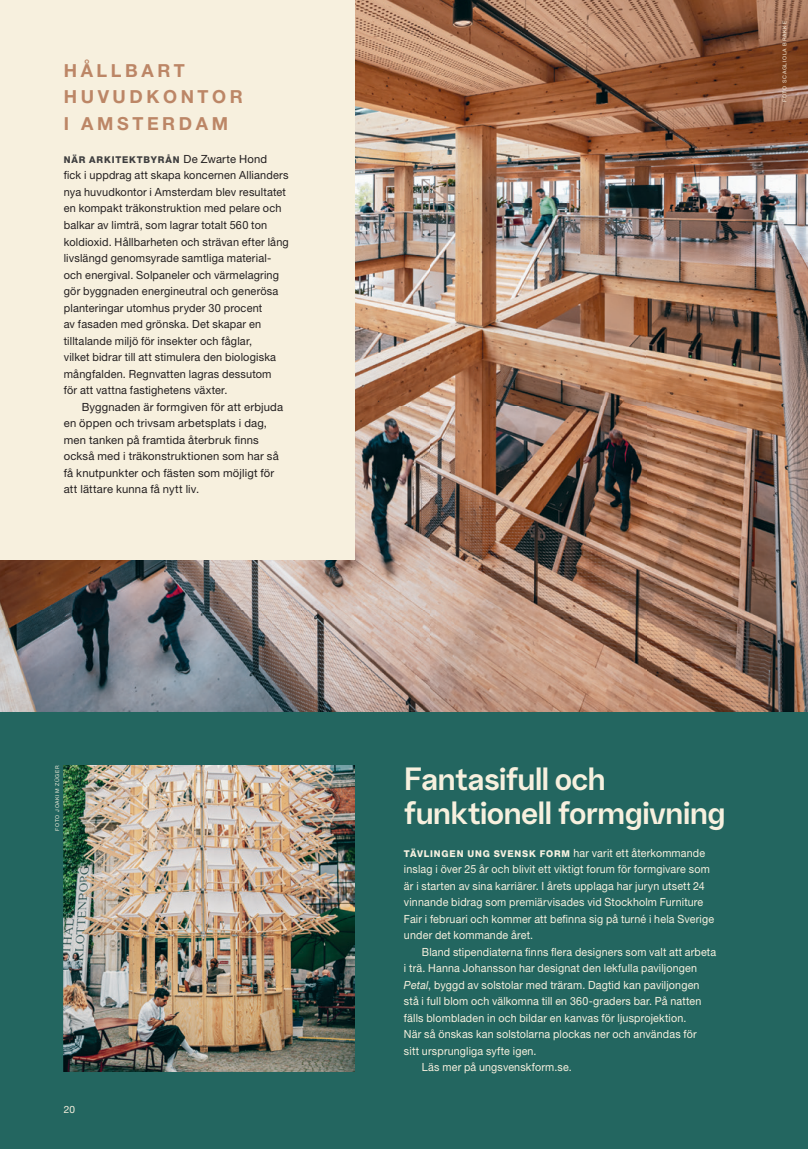
<style>
.page{position:relative;width:808px;height:1149px;background:#fff}
.page>*{position:absolute;margin:0;border:0;box-sizing:border-box;transform-origin:0 0}
.t1{font:700 32.25px/33.8px "SCA Sans";letter-spacing:-.01em;color:#f7f0de}
.t2{font:700 18px/26.7px "Helvetica Neue LT Std";letter-spacing:.2em;color:#bc8666}
.t3{font:11.25px/16.5px "Helvetica Neue LT Std";letter-spacing:.015em;color:#231f20}
.t4{font:11.25px/16.5px "Helvetica Neue LT Std";letter-spacing:.015em;color:#f7f0de;scale:.95 1}
.t5{font:10.05px "Helvetica Neue LT Std";color:#f7f0de}
.t6{font:800 9.3px "Helvetica Neue LT Std";letter-spacing:.095em;color:#3e3e3f}
.t7{font:5.25px "Helvetica Neue LT Std";letter-spacing:.13em;color:#f7f0de}
.s1{font-weight:400;font-size:11.25px;color:#231f20}
.s2{font-weight:800;font-size:9.3px;color:#f8f2e1}
.s3{font-style:italic}
</style>
<div class="page">
<img style="left:0;top:0;width:808px;height:712px">
<div style="left:0;top:712px;width:808px;height:436px;background:#236660"></div>
<div style="left:0;top:0;width:354px;height:559px;background:#f7f0de"></div>
<img style="left:64px;top:765px;width:290px;height:305px">
<h2 class="t2" style="left:64px;top:56px;width:181px">HÅLLBART<br>HUVUDKONTOR<br>I AMSTERDAM</h2>
<p class="t6" style="left:64px;top:154px;width:205px">NÄR ARKITEKTBYRÅN <span class="s1">De Zwarte Hond</span></p>
<p class="t3" style="left:64px;top:167px;width:227px">fick i uppdrag att skapa koncernen Allianders nya huvudkontor i Amsterdam blev resultatet en kompakt träkonstruktion med pelare och balkar av limträ, som lagrar totalt 560 ton koldioxid. Hållbarheten och strävan efter lång livslängd genomsyrade samtliga material&shy;och energival. Solpaneler och värmelagring gör byggnaden energineutral och generösa planteringar utomhus pryder 30 procent<br>av fasaden med grönska. Det skapar en tilltalande miljö för insekter och fåglar,<br>vilket bidrar till att stimulera den biologiska mångfalden. Regnvatten lagras dessutom<br>för att vattna fastighetens växter.</p>
<p class="t3" style="left:64px;top:398px;width:221px;text-indent:18px">Byggnaden är formgiven för att erbjuda en öppen och trivsam arbetsplats i dag, men tanken på framtida återbruk finns också med i träkonstruktionen som har så få knutpunkter och fästen som möjligt för att lättare kunna få nytt liv.</p>
<p class="t7" style="left:54px;top:830px;width:67px;rotate:-90deg">FOTO JOAKIM ZÜGER</p>
<p class="t5" style="left:64px;top:1103px;width:13px">20</p>
<p class="t7" style="left:781px;top:102px;width:82px;rotate:-90deg">FOTO SCAGLIOLA BRAKKE</p>
<h1 class="t1" style="left:404px;top:758px;width:323px">Fantasifull och funktionell formgivning</h1>
<p class="t4" style="left:404px;top:843px;width:328px"><span class="s2">TÄVLINGEN UNG SVENSK FORM</span> har varit ett återkommande inslag i över 25 år och blivit ett viktigt forum för formgivare som är i starten av sina karriärer. I årets upplaga har juryn utsett 24 vinnande bidrag som premiärvisades vid Stockholm Furniture Fair i februari och kommer att befinna sig på turné i hela Sverige under det kommande året.</p>
<p class="t4" style="left:422px;top:942px;width:311px">Bland stipendiaterna finns flera designers som valt att arbeta</p>
<p class="t4" style="left:404px;top:959px;width:310px">i trä. Hanna Johansson har designat den lekfulla paviljongen</p>
<p class="t4" style="left:404px;top:975px;width:313px"><span class="s3">Petal</span>, byggd av solstolar med träram. Dagtid kan paviljongen</p>
<p class="t4" style="left:404px;top:992px;width:315px">stå i full blom och välkomna till en 360-graders bar. På natten</p>
<p class="t4" style="left:404px;top:1008px;width:299px">fälls blombladen in och bildar en kanvas för ljusprojektion.</p>
<p class="t4" style="left:404px;top:1025px;width:310px">När så önskas kan solstolarna plockas ner och användas för</p>
<p class="t4" style="left:404px;top:1041px;width:141px">sitt ursprungliga syfte igen.</p>
<p class="t4" style="left:422px;top:1058px;width:159px">Läs mer på ungsvenskform.se.</p>
</div>
